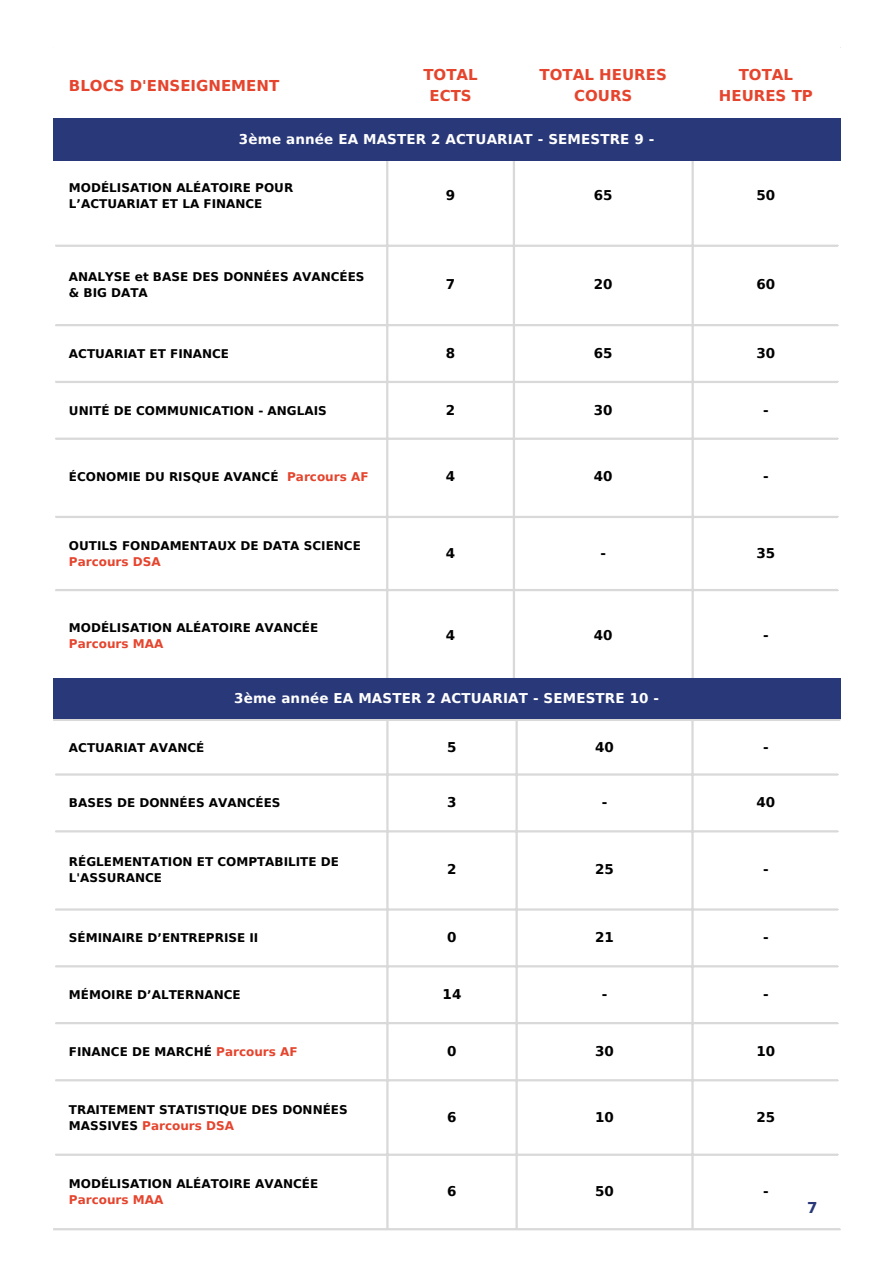
<style>
.page{position:relative;width:893px;height:1264px;background:#fff}
.page>*{position:absolute;margin:0;border:0;box-sizing:border-box;transform-origin:0 0}
.t1{font:700 15px/21px "DejaVu Sans";color:#e5442d;text-align:center}
.t2{font:700 15px "DejaVu Sans";color:#293878}
.t3{font:700 13.5px "DejaVu Sans";letter-spacing:.01em;color:#fff}
.t4{font:700 13.5px "DejaVu Sans";color:#000}
.t5{font:700 12px/16px "DejaVu Sans";color:#000}
.s1{color:#e5442d}
</style>
<div class="page">
<hr style="left:386px;top:147px;width:2px;height:534px;background:#d9d9d9">
<hr style="left:512px;top:147px;width:3px;height:534px;background:#d9d9d9">
<hr style="left:691px;top:147px;width:2px;height:534px;background:#d9d9d9">
<hr style="left:55px;top:245px;width:783px;height:2px;background:#d9d9d9">
<hr style="left:55px;top:324px;width:783px;height:2px;background:#d9d9d9">
<hr style="left:55px;top:381px;width:783px;height:2px;background:#d9d9d9">
<hr style="left:55px;top:437px;width:783px;height:3px;background:#d9d9d9">
<hr style="left:55px;top:516px;width:783px;height:2px;background:#d9d9d9">
<hr style="left:55px;top:589px;width:783px;height:2px;background:#d9d9d9">
<div style="left:53px;top:118px;width:787px;height:43px;background:#293878"></div>
<hr style="left:386px;top:721px;width:2px;height:506px;background:#d9d9d9">
<hr style="left:515px;top:721px;width:2px;height:506px;background:#d9d9d9">
<hr style="left:691px;top:721px;width:2px;height:506px;background:#d9d9d9">
<hr style="left:53px;top:718px;width:787px;height:3px;background:#d9d9d9">
<hr style="left:55px;top:773px;width:783px;height:2px;background:#d9d9d9">
<hr style="left:55px;top:830px;width:783px;height:2px;background:#d9d9d9">
<hr style="left:55px;top:908px;width:783px;height:2px;background:#d9d9d9">
<hr style="left:55px;top:965px;width:783px;height:2px;background:#d9d9d9">
<hr style="left:55px;top:1022px;width:783px;height:2px;background:#d9d9d9">
<hr style="left:55px;top:1079px;width:783px;height:2px;background:#d9d9d9">
<hr style="left:55px;top:1153px;width:783px;height:2px;background:#d9d9d9">
<hr style="left:53px;top:1227px;width:787px;height:3px;background:#d9d9d9">
<div style="left:53px;top:678px;width:787px;height:40px;background:#293878"></div>
<p class="t1" style="left:69px;top:75px;width:212px">BLOCS D'ENSEIGNEMENT</p>
<p class="t1" style="left:423px;top:64px;width:56px">TOTAL<br>ECTS</p>
<p class="t1" style="left:539px;top:64px;width:129px">TOTAL HEURES<br>COURS</p>
<p class="t1" style="left:718px;top:64px;width:95px">TOTAL<br>HEURES TP</p>
<p class="t3" style="left:239px;top:132px;width:417px">3ème année EA MASTER 2 ACTUARIAT - SEMESTRE 9 -</p>
<p class="t5" style="left:69px;top:180px;width:226px">MODÉLISATION ALÉATOIRE POUR<br>L’ACTUARIAT ET LA FINANCE</p>
<p class="t4" style="left:446px;top:187px;width:11px">9</p>
<p class="t4" style="left:594px;top:187px;width:20px">65</p>
<p class="t4" style="left:756px;top:187px;width:20px">50</p>
<p class="t5" style="left:69px;top:269px;width:297px">ANALYSE et BASE DES DONNÉES AVANCÉES &amp; BIG DATA</p>
<p class="t4" style="left:446px;top:277px;width:11px">7</p>
<p class="t4" style="left:594px;top:277px;width:20px">20</p>
<p class="t4" style="left:756px;top:277px;width:20px">60</p>
<p class="t5" style="left:69px;top:345px;width:162px">ACTUARIAT ET FINANCE</p>
<p class="t4" style="left:446px;top:345px;width:11px">8</p>
<p class="t4" style="left:594px;top:345px;width:20px">65</p>
<p class="t4" style="left:756px;top:345px;width:20px">30</p>
<p class="t5" style="left:69px;top:402px;width:259px">UNITÉ DE COMMUNICATION - ANGLAIS</p>
<p class="t4" style="left:446px;top:402px;width:11px">2</p>
<p class="t4" style="left:594px;top:402px;width:20px">30</p>
<p class="t4" style="left:763px;top:402px;width:7px">-</p>
<p class="t5" style="left:69px;top:469px;width:301px">ÉCONOMIE DU RISQUE AVANCÉ <span class="s1">Parcours AF</span></p>
<p class="t4" style="left:446px;top:469px;width:11px">4</p>
<p class="t4" style="left:594px;top:469px;width:20px">40</p>
<p class="t4" style="left:763px;top:469px;width:7px">-</p>
<p class="t5" style="left:69px;top:537px;width:293px">OUTILS FONDAMENTAUX DE DATA SCIENCE<br><span class="s1">Parcours DSA</span></p>
<p class="t4" style="left:446px;top:545px;width:11px">4</p>
<p class="t4" style="left:600px;top:545px;width:7px">-</p>
<p class="t4" style="left:756px;top:545px;width:20px">35</p>
<p class="t5" style="left:69px;top:619px;width:251px">MODÉLISATION ALÉATOIRE AVANCÉE<br><span class="s1">Parcours MAA</span></p>
<p class="t4" style="left:446px;top:627px;width:11px">4</p>
<p class="t4" style="left:594px;top:627px;width:20px">40</p>
<p class="t4" style="left:763px;top:627px;width:7px">-</p>
<p class="t3" style="left:234px;top:690px;width:426px">3ème année EA MASTER 2 ACTUARIAT - SEMESTRE 10 -</p>
<p class="t5" style="left:69px;top:739px;width:137px">ACTUARIAT AVANCÉ</p>
<p class="t4" style="left:447px;top:739px;width:11px">5</p>
<p class="t4" style="left:595px;top:739px;width:20px">40</p>
<p class="t4" style="left:763px;top:739px;width:7px">-</p>
<p class="t5" style="left:69px;top:795px;width:213px">BASES DE DONNÉES AVANCÉES</p>
<p class="t4" style="left:447px;top:794px;width:11px">3</p>
<p class="t4" style="left:601px;top:794px;width:7px">-</p>
<p class="t4" style="left:756px;top:794px;width:20px">40</p>
<p class="t5" style="left:69px;top:853px;width:271px">RÉGLEMENTATION ET COMPTABILITE DE<br>L'ASSURANCE</p>
<p class="t4" style="left:447px;top:861px;width:11px">2</p>
<p class="t4" style="left:595px;top:861px;width:20px">25</p>
<p class="t4" style="left:763px;top:861px;width:7px">-</p>
<p class="t5" style="left:69px;top:930px;width:191px">SÉMINAIRE D’ENTREPRISE II</p>
<p class="t4" style="left:447px;top:929px;width:11px">0</p>
<p class="t4" style="left:595px;top:929px;width:20px">21</p>
<p class="t4" style="left:763px;top:929px;width:7px">-</p>
<p class="t5" style="left:69px;top:986px;width:173px">MÉMOIRE D’ALTERNANCE</p>
<p class="t4" style="left:442px;top:986px;width:20px">14</p>
<p class="t4" style="left:601px;top:986px;width:7px">-</p>
<p class="t4" style="left:763px;top:986px;width:7px">-</p>
<p class="t5" style="left:69px;top:1043px;width:230px">FINANCE DE MARCHÉ <span class="s1">Parcours AF</span></p>
<p class="t4" style="left:447px;top:1043px;width:11px">0</p>
<p class="t4" style="left:595px;top:1043px;width:20px">30</p>
<p class="t4" style="left:756px;top:1043px;width:20px">10</p>
<p class="t5" style="left:69px;top:1101px;width:280px">TRAITEMENT STATISTIQUE DES DONNÉES<br>MASSIVES <span class="s1">Parcours DSA</span></p>
<p class="t4" style="left:447px;top:1109px;width:11px">6</p>
<p class="t4" style="left:595px;top:1109px;width:20px">10</p>
<p class="t4" style="left:756px;top:1109px;width:20px">25</p>
<p class="t5" style="left:69px;top:1176px;width:251px">MODÉLISATION ALÉATOIRE AVANCÉE<br><span class="s1">Parcours MAA</span></p>
<p class="t4" style="left:447px;top:1183px;width:11px">6</p>
<p class="t4" style="left:595px;top:1183px;width:20px">50</p>
<p class="t4" style="left:763px;top:1183px;width:7px">-</p>
<p class="t2" style="left:807px;top:1199px;width:12px">7</p>
</div>
